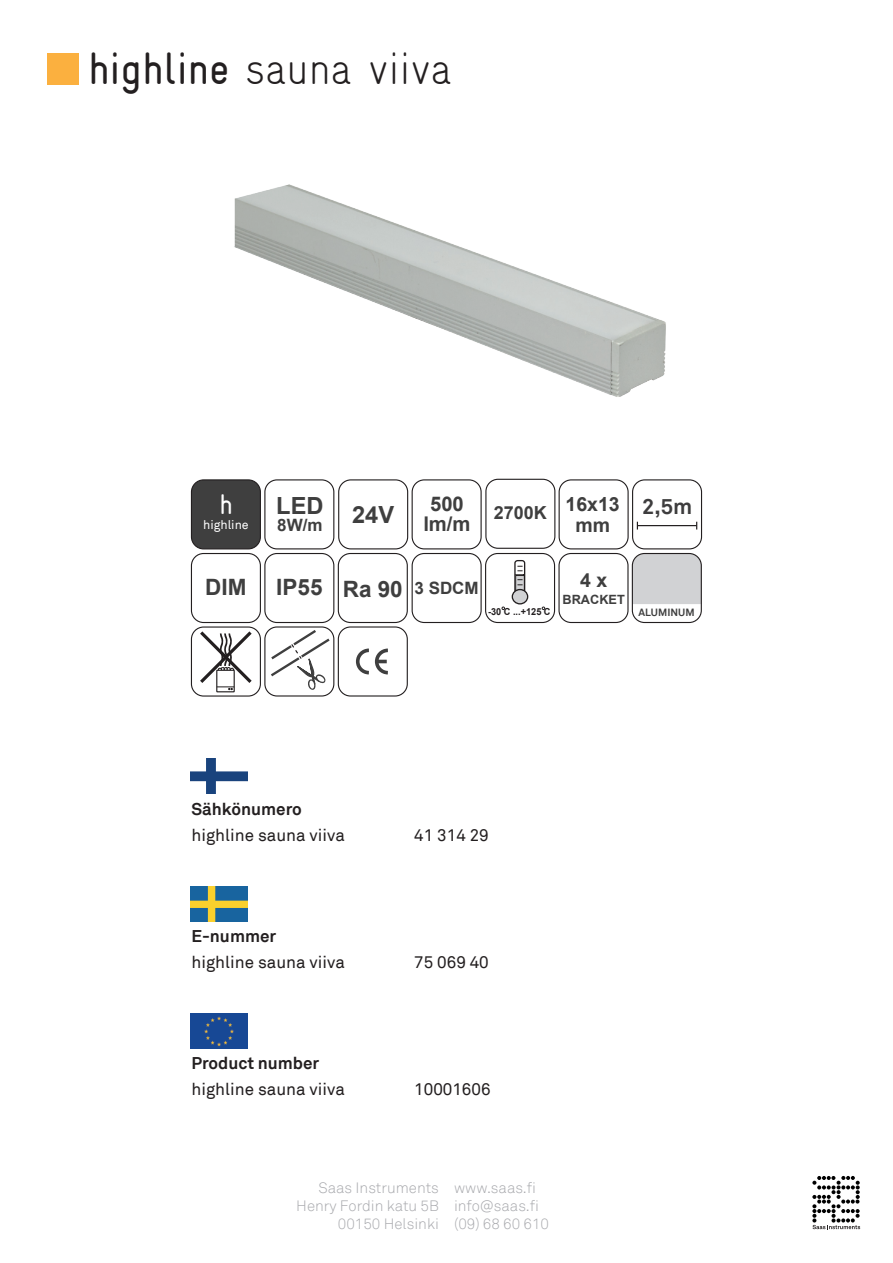
<style>
.page{position:relative;width:893px;height:1263px;background:#fff}
.page>*{position:absolute;margin:0;border:0;box-sizing:border-box;transform-origin:0 0}
.t1{font:300 condensed 45px "Gravur";color:#231f20}
.t2{font:condensed 28.2px "Gravur";color:#fff}
.t3{font:700 23.7px "Arial";color:#3f3f3f}
.t4{font:700 22.5px "Arial";color:#3f3f3f}
.t5{font:700 21.6px "Akkurat";color:#3e3d3e}
.t6{font:700 20.25px/20.2px "Arial";color:#3f3f3f;text-align:center}
.t7{font:700 19.5px/21.3px "Arial";color:#3f3f3f;text-align:center}
.t8{font:700 18px "Arial";color:#3f3f3f}
.t9{font:16.95px "Akkurat";color:#231f20}
.t10{font:700 16.95px "Akkurat";color:#231f20}
.t11{font:700 16.95px "Arial";color:#3f3f3f}
.t12{font:300 15px/18px "Akkurat";color:#a8a9ad;text-align:right}
.t13{font:700 12.75px "Arial";color:#3f3f3f}
.t14{font:12.3px "Akkurat";color:#fff}
.t15{font:700 10.5px "Akkurat";color:#3f3f3f}
.t16{font:700 9.6px "Arial";color:#231f20;scale:.95 1}
.s1{font-weight:400}
</style>
<div class="page">
<div style="left:47px;top:53px;width:32px;height:32px;background:#fbb03f"></div>
<svg style="left:812px;top:1176px;width:48px;height:53px"></svg>
<img style="left:234px;top:184px;width:432px;height:213px">
<div style="left:191px;top:480px;width:69px;height:69px;background:#3f3f3f;border-radius:12px"></div>
<div style="left:191px;top:479px;width:70px;height:70px;border:1px solid #231f20;border-radius:12px"></div>
<div style="left:485px;top:553px;width:70px;height:70px;border:1px solid #231f20;border-radius:12px"></div>
<div style="left:514px;top:560px;width:11px;height:34px;border:1px solid #231f20;border-radius:3px"></div>
<svg style="left:518px;top:585px;width:4px;height:3px"></svg>
<div style="left:512px;top:589px;width:16px;height:15px;background:#d1d2d4;border-radius:50%"></div>
<div style="left:512px;top:589px;width:16px;height:15px;border:1px solid #231f20;border-radius:50%"></div>
<svg style="left:515px;top:566px;width:9px;height:19px"></svg>
<div style="left:338px;top:626px;width:70px;height:70px;border:1px solid #231f20;border-radius:12px"></div>
<svg style="left:355px;top:648px;width:33px;height:27px"></svg>
<div style="left:264px;top:479px;width:70px;height:70px;border:1px solid #231f20;border-radius:12px"></div>
<div style="left:338px;top:553px;width:70px;height:70px;border:1px solid #231f20;border-radius:12px"></div>
<div style="left:412px;top:479px;width:70px;height:70px;border:1px solid #231f20;border-radius:12px"></div>
<div style="left:191px;top:553px;width:70px;height:70px;border:1px solid #231f20;border-radius:12px"></div>
<div style="left:264px;top:553px;width:70px;height:70px;border:1px solid #231f20;border-radius:12px"></div>
<div style="left:485px;top:479px;width:70px;height:70px;border:1px solid #231f20;border-radius:12px"></div>
<div style="left:191px;top:626px;width:70px;height:71px;border:1px solid #231f20;border-radius:12px"></div>
<div style="left:216px;top:670px;width:19px;height:22px;border:1px solid #231f20"></div>
<svg style="left:197px;top:628px;width:58px;height:62px"></svg>
<div style="left:412px;top:553px;width:70px;height:70px;border:1px solid #231f20;border-radius:12px"></div>
<div style="left:559px;top:479px;width:70px;height:70px;border:1px solid #231f20;border-radius:12px"></div>
<div style="left:633px;top:553px;width:67px;height:51px;background:#d1d2d4"></div>
<div style="left:632px;top:553px;width:70px;height:70px;border:1px solid #231f20;border-radius:12px"></div>
<div style="left:632px;top:479px;width:70px;height:70px;border:1px solid #231f20;border-radius:12px"></div>
<hr style="left:637px;top:525px;width:60px;height:1px;background:#231f20">
<div style="left:558px;top:553px;width:71px;height:70px;border:1px solid #231f20;border-radius:12px"></div>
<div style="left:338px;top:479px;width:70px;height:70px;border:1px solid #231f20;border-radius:12px"></div>
<div style="left:264px;top:626px;width:70px;height:70px;border:1px solid #231f20;border-radius:12px"></div>
<svg style="left:268px;top:628px;width:64px;height:63px"></svg>
<img style="left:191px;top:759px;width:56px;height:35px">
<img style="left:191px;top:886px;width:56px;height:35px">
<img style="left:191px;top:1014px;width:56px;height:35px">
<h1 class="t1" style="left:88px;top:43px;width:366px"><span class="s1">highline</span> sauna viiva</h1>
<h2 class="t2" style="left:219px;top:489px;width:15px">h</h2>
<p class="t14" style="left:203px;top:518px;width:47px">highline</p>
<h3 class="t3" style="left:276px;top:489px;width:49px">LED</h3>
<p class="t11" style="left:277px;top:513px;width:47px">8W/m</p>
<h3 class="t3" style="left:352px;top:498px;width:44px">24V</h3>
<h3 class="t6" style="left:423px;top:494px;width:49px">500 lm/m</h3>
<p class="t8" style="left:494px;top:500px;width:55px">2700K</p>
<h3 class="t7" style="left:566px;top:493px;width:56px">16x13 mm</h3>
<h3 class="t5" style="left:642px;top:492px;width:52px">2,5m</h3>
<h3 class="t4" style="left:205px;top:572px;width:43px">DIM</h3>
<h3 class="t4" style="left:276px;top:572px;width:48px">IP55</h3>
<h3 class="t4" style="left:343px;top:573px;width:62px">Ra 90</h3>
<p class="t11" style="left:414px;top:576px;width:66px">3 SDCM</p>
<h3 class="t7" style="left:580px;top:570px;width:29px">4 x</h3>
<p class="t13" style="left:562px;top:591px;width:64px">BRACKET</p>
<p class="t16" style="left:488px;top:605px;width:67px">-30 C ... +125 C</p>
<p class="t15" style="left:638px;top:606px;width:58px">ALUMINUM</p>
<p class="t10" style="left:191px;top:798px;width:112px">Sähkönumero</p>
<p class="t9" style="left:191px;top:825px;width:155px">highline sauna viiva</p>
<p class="t9" style="left:414px;top:825px;width:76px">41 314 29</p>
<p class="t10" style="left:191px;top:925px;width:86px">E-nummer</p>
<p class="t9" style="left:191px;top:952px;width:155px">highline sauna viiva</p>
<p class="t9" style="left:414px;top:952px;width:76px">75 069 40</p>
<p class="t10" style="left:191px;top:1052px;width:129px">Product number</p>
<p class="t9" style="left:191px;top:1079px;width:155px">highline sauna viiva</p>
<p class="t9" style="left:414px;top:1079px;width:78px">10001606</p>
<p class="t12" style="left:296px;top:1179px;width:144px">Saas Instruments<br>Henry Fordin katu 5B<br>00150 Helsinki</p>
<p class="t12" style="left:454px;top:1179px;width:97px;text-align:left">www.saas.fi info@saas.fi (09) 68 60 610</p>
</div>
